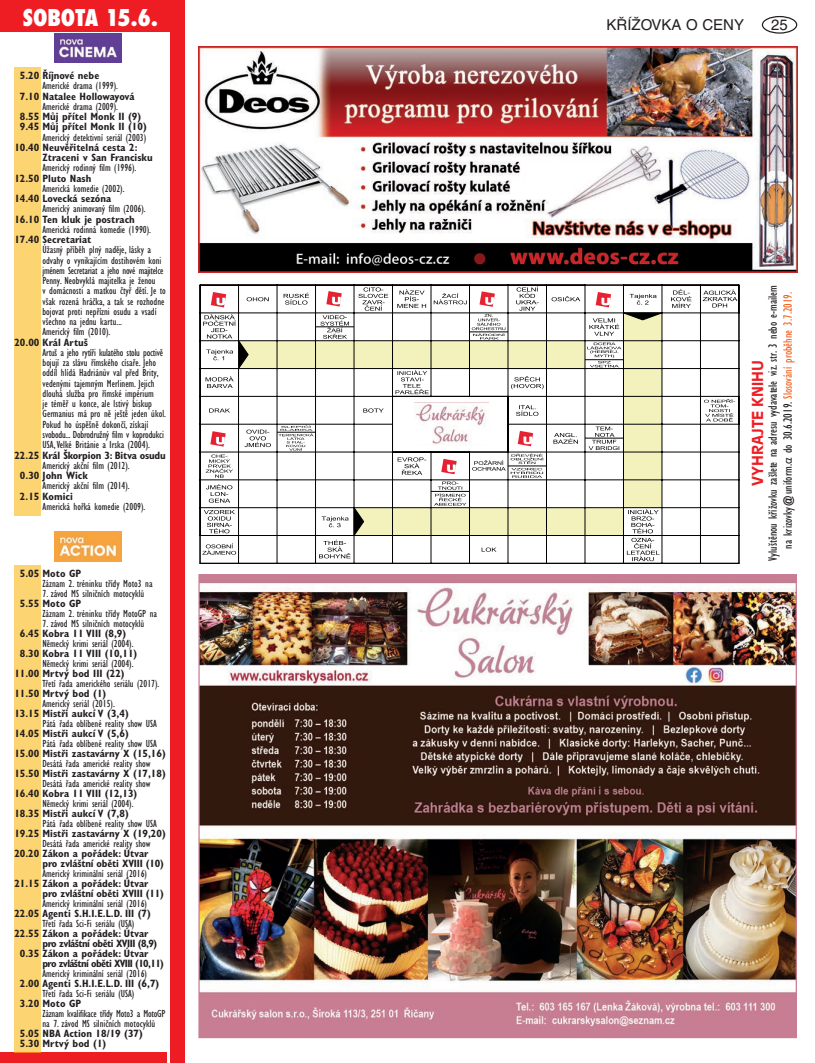
<style>
.page{position:relative;width:815px;height:1063px;background:#fff}
.page>*{position:absolute;margin:0;border:0;box-sizing:border-box;transform-origin:0 0}
.t1{font:800 condensed 22.5px "Futura";color:#fff}
.t2{font:15px "Helvetica CE";color:#231f20}
.t3{font:700 15px "Antique Olive CE";color:#ee1d23}
.t4{font:condensed 12.5px/15px "Gill Sans CE";color:#231f20;text-align:center}
.t5{font:condensed 10.62px/10.2px "Gill Sans CE";color:#231f20}
.t6{font:700 condensed 10.62px/10.2px "Gill Sans CE";color:#231f20}
.t7{font:700 condensed 10.62px/10px "Gill Sans CE";letter-spacing:-.02em;color:#231f20}
.t8{font:condensed 10.62px/10px "Gill Sans CE";letter-spacing:-.02em;color:#231f20}
.t9{font:700 condensed 10.62px "Gill Sans CE";letter-spacing:-.06em;color:#231f20}
.t10{font:700 condensed 10.62px "Gill Sans CE";letter-spacing:-.05em;color:#231f20}
.s1{color:#f36421}
</style>
<div class="page">
<div style="left:762px;top:16px;width:35px;height:18px;border:1px solid #231f20;border-radius:50%"></div>
<div style="left:0;top:0;width:184px;height:32px;background:#ee1d23"></div>
<img style="left:54px;top:34px;width:67px;height:29px">
<div style="left:170px;top:0;width:14px;height:1063px;background:#ee1d23"></div>
<div style="left:0;top:1052px;width:167px;height:11px;background:#ee1d23"></div>
<div style="left:14px;top:67px;width:27px;height:449px;background:#fdd472"></div>
<img style="left:54px;top:532px;width:67px;height:29px">
<div style="left:14px;top:565px;width:27px;height:487px;background:#fdd472"></div>
<img style="left:198px;top:46px;width:599px;height:227px">
<img style="left:200px;top:576px;width:595px;height:460px">
<div style="left:239px;top:341px;width:38px;height:28px;background:#f3f2bc"></div>
<hr style="left:662px;top:396px;width:38px;height:1px;background:#000001">
<hr style="left:239px;top:507px;width:38px;height:1px;background:#000001">
<hr style="left:662px;top:535px;width:38px;height:1px;background:#000001">
<hr style="left:239px;top:396px;width:38px;height:1px;background:#000001">
<hr style="left:662px;top:424px;width:38px;height:1px;background:#000001">
<hr style="left:662px;top:452px;width:38px;height:1px;background:#000001">
<hr style="left:239px;top:480px;width:38px;height:1px;background:#000001">
<hr style="left:662px;top:507px;width:38px;height:1px;background:#000001">
<hr style="left:662px;top:341px;width:38px;height:1px;background:#000001">
<hr style="left:239px;top:535px;width:38px;height:1px;background:#000001">
<hr style="left:662px;top:480px;width:38px;height:1px;background:#000001">
<hr style="left:662px;top:368px;width:38px;height:1px;background:#000001">
<hr style="left:239px;top:368px;width:38px;height:1px;background:#000001">
<hr style="left:239px;top:341px;width:38px;height:1px;background:#000001">
<hr style="left:431px;top:563px;width:38px;height:1px;background:#000001">
<hr style="left:546px;top:563px;width:39px;height:1px;background:#000001">
<hr style="left:354px;top:563px;width:39px;height:1px;background:#000001">
<hr style="left:700px;top:563px;width:39px;height:1px;background:#000001">
<hr style="left:393px;top:563px;width:38px;height:1px;background:#000001">
<hr style="left:277px;top:563px;width:39px;height:1px;background:#000001">
<hr style="left:585px;top:563px;width:38px;height:1px;background:#000001">
<hr style="left:662px;top:563px;width:38px;height:1px;background:#000001">
<hr style="left:239px;top:563px;width:38px;height:1px;background:#000001">
<hr style="left:508px;top:563px;width:38px;height:1px;background:#000001">
<hr style="left:623px;top:563px;width:39px;height:1px;background:#000001">
<hr style="left:469px;top:563px;width:39px;height:1px;background:#000001">
<hr style="left:662px;top:313px;width:38px;height:1px;background:#000001">
<hr style="left:662px;top:285px;width:38px;height:1px;background:#000001">
<hr style="left:239px;top:313px;width:38px;height:1px;background:#000001">
<hr style="left:239px;top:285px;width:38px;height:1px;background:#000001">
<hr style="left:239px;top:452px;width:38px;height:1px;background:#000001">
<hr style="left:239px;top:424px;width:38px;height:1px;background:#000001">
<hr style="left:200px;top:563px;width:39px;height:1px;background:#000001">
<svg style="left:700px;top:285px;width:40px;height:278px"></svg>
<hr style="left:316px;top:563px;width:38px;height:1px;background:#000001">
<svg style="left:200px;top:285px;width:71px;height:278px"></svg>
<svg style="left:277px;top:285px;width:414px;height:278px"></svg>
<img style="left:415px;top:403px;width:74px;height:43px">
<h1 class="t1" style="left:23px;top:2px;width:137px">SOBOTA 15.6.</h1>
<h2 class="t2" style="left:606px;top:16px;width:139px">KŘÍŽOVKA O CENY</h2>
<h2 class="t2" style="left:771px;top:16px;width:18px">25</h2>
<p class="t6" style="left:20px;top:70px;width:81px">5.20 Říjnové nebe</p>
<p class="t5" style="left:43px;top:81px;width:77px">Americké drama (1999).</p>
<p class="t6" style="left:20px;top:91px;width:116px">7.10 Natalee Hollowayová</p>
<p class="t5" style="left:43px;top:101px;width:77px">Americké drama (2009).</p>
<p class="t6" style="left:20px;top:111px;width:128px">8.55 Můj přítel Monk II (9)<br>9.45 Můj přítel Monk II (10)</p>
<p class="t5" style="left:43px;top:132px;width:105px">Americký detektivní seriál (2003)</p>
<p class="t6" style="left:43px;top:142px;width:112px;text-indent:-28px">10.40 Neuvěřitelná cesta 2:<br>Ztraceni v San Francisku</p>
<p class="t5" style="left:43px;top:163px;width:95px">Americký rodinný film (1996).</p>
<p class="t6" style="left:14px;top:173px;width:79px">12.50 Pluto Nash</p>
<p class="t5" style="left:43px;top:183px;width:84px">Americká komedie (2002).</p>
<p class="t6" style="left:14px;top:193px;width:98px">14.40 Lovecká sezóna</p>
<p class="t5" style="left:43px;top:204px;width:105px">Americký animovaný film (2006).</p>
<p class="t6" style="left:14px;top:214px;width:122px">16.10 Ten kluk je postrach</p>
<p class="t5" style="left:43px;top:224px;width:110px">Americká rodinná komedie (1990).</p>
<p class="t6" style="left:14px;top:235px;width:78px">17.40 Secretariat</p>
<p class="t5" style="left:43px;top:245px;width:125px">Úžasný příběh plný naděje, lásky a odvahy o vynikajícím dostihovém koni jménem Secretariat a jeho nové majitelce Penny. Neobvyklá majitelka je ženou<br>v domácnosti a matkou čtyř dětí. Je to však rozená hráčka, a tak se rozhodne bojovat proti nepřízni osudu a vsadí všechno na jednu kartu...<br>Americký film (2010).</p>
<p class="t6" style="left:14px;top:337px;width:75px">20.00 Král Artuš</p>
<p class="t5" style="left:43px;top:347px;width:125px">Artuš a jeho rytíři kulatého stolu poctivě bojují za slávu římského císaře. Jeho oddíl hlídá Hadriánův val před Brity, vedenými tajemným Merlinem. Jejich dlouhá služba pro římské impérium<br>je téměř u konce, ale lstivý biskup Germanius má pro ně ještě jeden úkol.<br>Pokud ho úspěšně dokončí, získají svobodu... Dobrodružný film v koprodukci USA,Velké Británie a Irska (2004).</p>
<p class="t7" style="left:14px;top:450px;width:153px">22.25 Král Škorpion 3: Bitva osudu</p>
<p class="t5" style="left:43px;top:460px;width:89px">Americký akční film (2012).</p>
<p class="t6" style="left:20px;top:470px;width:69px">0.30 John Wick</p>
<p class="t5" style="left:43px;top:481px;width:89px">Americký akční film (2014).</p>
<p class="t6" style="left:20px;top:491px;width:54px">2.15 Komici</p>
<p class="t5" style="left:43px;top:501px;width:104px">Americká hořká komedie (2009).</p>
<p class="t4" style="left:765px;top:561px;width:277px;rotate:-90deg">Vyluštěnou křížovku zašlete na adresu vydavatele viz. str. 3 nebo e-mailem na krizovky@uniform.cz do 30.6.2019. <span class="s1">Slosování proběhne 3.7.2019.</span></p>
<h2 class="t3" style="left:749px;top:486px;width:127px;rotate:-90deg">VYHRAJTE KNIHU</h2>
<p class="t6" style="left:20px;top:568px;width:63px">5.05 Moto GP</p>
<p class="t5" style="left:43px;top:578px;width:112px">Záznam 2. tréninku třídy Moto3 na</p>
<p class="t5" style="left:43px;top:588px;width:103px">7. závod MS silničních motocyklů</p>
<p class="t6" style="left:20px;top:598px;width:63px">5.55 Moto GP</p>
<p class="t5" style="left:43px;top:608px;width:116px">Záznam 2. tréninku třídy MotoGP na</p>
<p class="t5" style="left:43px;top:618px;width:103px">7. závod MS silničních motocyklů</p>
<p class="t6" style="left:20px;top:628px;width:108px">6.45 Kobra 11 VIII (8,9)</p>
<p class="t5" style="left:43px;top:638px;width:93px">Německý krimi seriál (2004).</p>
<p class="t6" style="left:20px;top:648px;width:119px">8.30 Kobra 11 VIII (10,11)</p>
<p class="t5" style="left:43px;top:658px;width:93px">Německý krimi seriál (2004).</p>
<p class="t6" style="left:14px;top:668px;width:112px">11.00 Mrtvý bod III (22)</p>
<p class="t5" style="left:43px;top:678px;width:118px">Třetí řada amerického seriálu (2017).</p>
<p class="t6" style="left:14px;top:688px;width:93px">11.50 Mrtvý bod (1)</p>
<p class="t5" style="left:43px;top:698px;width:74px">Americký seriál (2015).</p>
<p class="t6" style="left:14px;top:708px;width:116px">13.15 Mistři aukcí V (3,4)</p>
<p class="t5" style="left:43px;top:718px;width:116px">Pátá řada oblíbené reality show USA</p>
<p class="t6" style="left:14px;top:728px;width:116px">14.05 Mistři aukcí V (5,6)</p>
<p class="t5" style="left:43px;top:738px;width:116px">Pátá řada oblíbené reality show USA</p>
<p class="t6" style="left:14px;top:748px;width:153px">15.00 Mistři zastavárny X (15,16)</p>
<p class="t5" style="left:43px;top:758px;width:110px">Desátá řada americké reality show</p>
<p class="t6" style="left:14px;top:768px;width:153px">15.50 Mistři zastavárny X (17,18)</p>
<p class="t5" style="left:43px;top:778px;width:110px">Desátá řada americké reality show</p>
<p class="t6" style="left:14px;top:788px;width:124px">16.40 Kobra 11 VIII (12,13)</p>
<p class="t5" style="left:43px;top:798px;width:93px">Německý krimi seriál (2004).</p>
<p class="t6" style="left:14px;top:808px;width:116px">18.35 Mistři aukcí V (7,8)</p>
<p class="t5" style="left:43px;top:818px;width:116px">Pátá řada oblíbené reality show USA</p>
<p class="t6" style="left:14px;top:828px;width:153px">19.25 Mistři zastavárny X (19,20)</p>
<p class="t5" style="left:43px;top:838px;width:110px">Desátá řada americké reality show</p>
<p class="t7" style="left:43px;top:848px;width:123px;text-indent:-28px">20.20 Zákon a pořádek: Útvar pro zvláštní oběti XVIII (10)</p>
<p class="t5" style="left:43px;top:868px;width:106px">Americký kriminální seriál (2016)</p>
<p class="t7" style="left:43px;top:878px;width:123px;text-indent:-28px">21.15 Zákon a pořádek: Útvar pro zvláštní oběti XVIII (11)</p>
<p class="t5" style="left:43px;top:898px;width:106px">Americký kriminální seriál (2016)</p>
<p class="t6" style="left:14px;top:908px;width:138px">22.05 Agenti S.H.I.E.L.D. III (7)</p>
<p class="t5" style="left:43px;top:918px;width:93px">Třetí řada Sci-Fi seriálu (USA)</p>
<p class="t6" style="left:14px;top:928px;width:136px">22.55 Zákon a pořádek: Útvar</p>
<p class="t10" style="left:43px;top:937px;width:116px">pro zvláštní oběti XVIII (8,9)</p>
<p class="t6" style="left:20px;top:948px;width:130px">0.35 Zákon a pořádek: Útvar</p>
<p class="t9" style="left:43px;top:957px;width:123px">pro zvláštní oběti XVIII (10,11)</p>
<p class="t5" style="left:43px;top:968px;width:106px">Americký kriminální seriál (2016)</p>
<p class="t6" style="left:20px;top:978px;width:141px">2.00 Agenti S.H.I.E.L.D. III (6,7)</p>
<p class="t5" style="left:43px;top:988px;width:93px">Třetí řada Sci-Fi seriálu (USA)</p>
<p class="t6" style="left:20px;top:998px;width:63px">3.20 Moto GP</p>
<p class="t8" style="left:43px;top:1008px;width:124px">Záznam kvalifikace třídy Moto3 a MotoGP na 7. závod MS silničních motocyklů</p>
<p class="t6" style="left:20px;top:1028px;width:125px">5.05 NBA Action 18/19 (37)<br>5.30 Mrtvý bod (1)</p>
</div>
